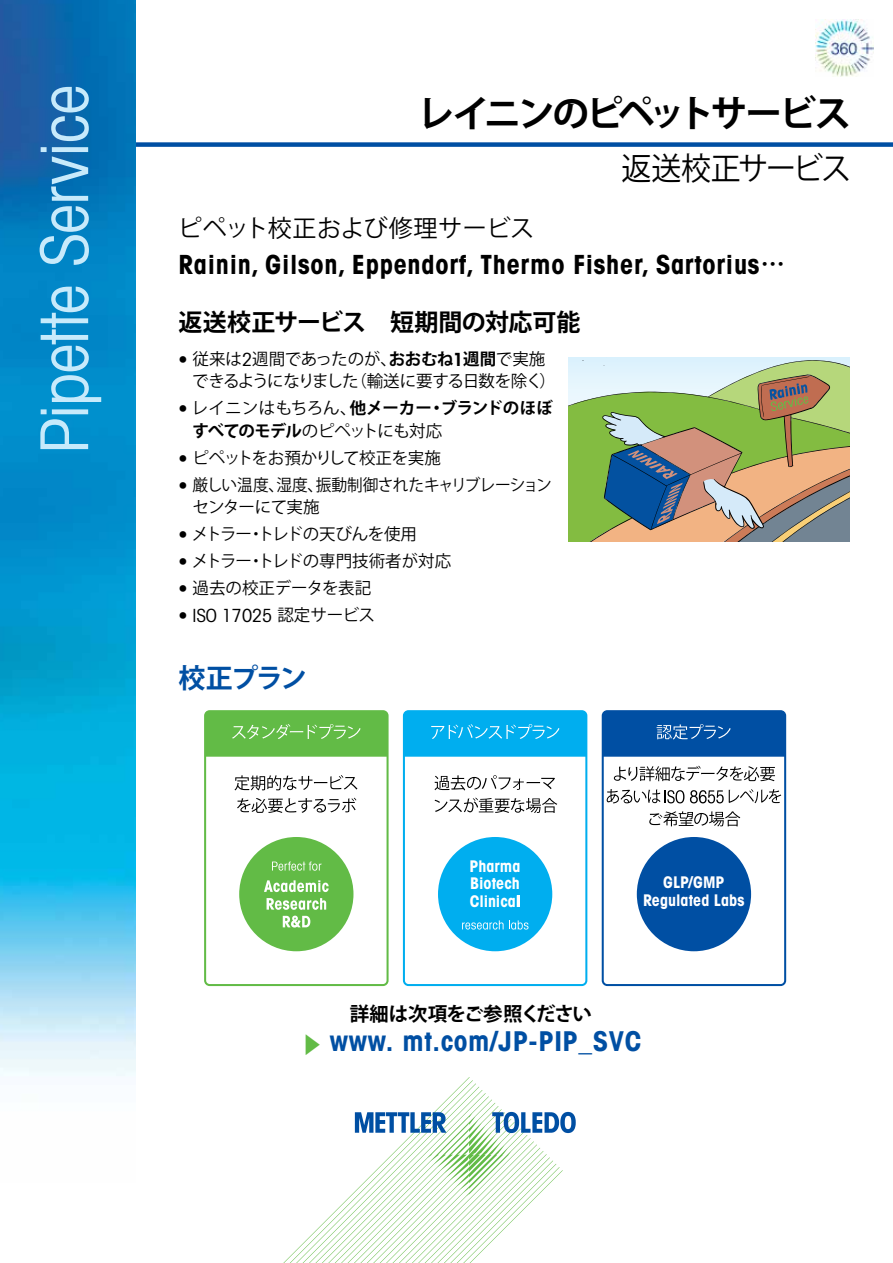
<style>
.page{position:relative;width:893px;height:1263px;background:#fff}
.page>*{position:absolute;margin:0;border:0;box-sizing:border-box;transform-origin:0 0}
.t1{font:condensed 66px "Avant Garde Com";letter-spacing:-.01em;color:#c7eafb}
.t2{font:700 36.75px "Koz Go Pro";letter-spacing:-.08em;color:#000}
.t3{font:31.5px "Koz Go Pro";letter-spacing:-.055em;color:#000;scale:.95 1}
.t4{font:700 condensed 27.45px "Avant Garde Com";letter-spacing:.025em;color:#004fa3}
.t5{font:700 27px "Koz Go Pro";letter-spacing:-.065em;color:#004fa3}
.t6{font:26.4px "Avant Gardefor MT Bd";letter-spacing:.025em;color:#000}
.t7{font:700 24px "Koz Go Pro";letter-spacing:-.015em;color:#000}
.t8{font:24px "Koz Go Pro";letter-spacing:.015em;color:#000}
.t9{font:700 19.5px "Koz Go Pro";letter-spacing:-.02em;color:#000}
.t10{font:18.15px "Avant Gardefor MT Bk";color:#000}
.t11{font:16.5px/22.5px "Koz Go Pro";letter-spacing:-.02em;color:#000}
.t12{font:700 16.5px/22.5px "Koz Go Pro";letter-spacing:-.005em;color:#000}
.t13{font:16.5px/22.5px "Koz Go Pro";letter-spacing:-.04em;color:#000;scale:.95 1}
.t14{font:16.5px "Koz Go Pro";color:#000}
.t15{font:16.05px/17.9px "Avant Gardefor MT Bd";color:#fff;text-align:justify}
.s1{font-family:"Koz Go Pro";font-weight:700;font-size:24px}
.s2{font-family:"Avant Gardefor MT Bk";font-size:18.15px}
.s3{font-weight:700}
.s4{font-family:"Avant Gardefor MT Bd";font-size:18.15px}
.s5{font-family:"Avant Gardefor MT Bk";font-weight:400;font-size:18.15px}
.s6{font-weight:400}
.s7{font-family:"Koz Go Pro";font-size:16.5px}
.s8{font-family:"Koz Go Pro";font-stretch:normal;font-size:21.9px;color:#62bb46}
</style>
<div class="page">
<svg style="left:283px;top:1077px;width:293px;height:186px"></svg>
<div style="left:110px;top:142px;width:783px;height:5px;background:#004fa3"></div>
<img style="left:0;top:0;width:136px;height:1076px">
<svg style="left:569px;top:358px;width:280px;height:184px;background:#a1ac81"></svg>
<img style="left:815px;top:20px;width:58px;height:57px">
<div style="left:204px;top:710px;width:185px;height:276px;border:2px solid #62bb46;border-radius:5px"></div>
<svg style="left:205px;top:711px;width:183px;height:46px;background:#68bd4d"></svg>
<svg style="left:234px;top:775px;width:123px;height:15px"></svg>
<svg style="left:237px;top:798px;width:119px;height:15px"></svg>
<div style="left:239px;top:837px;width:114px;height:114px;background:#62bb46;border-radius:50%"></div>
<svg style="left:272px;top:861px;width:50px;height:10px"></svg>
<svg style="left:264px;top:880px;width:65px;height:12px"></svg>
<svg style="left:267px;top:898px;width:59px;height:12px"></svg>
<svg style="left:283px;top:916px;width:27px;height:11px"></svg>
<div style="left:403px;top:710px;width:184px;height:276px;border:2px solid #00aeef;border-radius:5px"></div>
<svg style="left:404px;top:711px;width:183px;height:46px;background:#0ab1ef"></svg>
<svg style="left:435px;top:775px;width:120px;height:15px"></svg>
<svg style="left:435px;top:797px;width:122px;height:16px"></svg>
<div style="left:438px;top:837px;width:114px;height:114px;background:#00aeef;border-radius:50%"></div>
<svg style="left:462px;top:920px;width:66px;height:9px"></svg>
<svg style="left:517px;top:895px;width:2px;height:12px"></svg>
<div style="left:602px;top:710px;width:184px;height:276px;border:2px solid #004fa3;border-radius:5px"></div>
<svg style="left:602px;top:711px;width:183px;height:46px;background:#0955a6"></svg>
<svg style="left:614px;top:766px;width:161px;height:15px"></svg>
<svg style="left:607px;top:789px;width:77px;height:14px"></svg>
<svg style="left:690px;top:789px;width:91px;height:14px"></svg>
<svg style="left:649px;top:811px;width:91px;height:15px"></svg>
<div style="left:637px;top:837px;width:114px;height:114px;background:#004fa3;border-radius:50%"></div>
<h1 class="t1" style="left:24px;top:454px;width:370px;rotate:-90deg">Pipette Service</h1>
<h2 class="t2" style="left:417px;top:90px;width:435px">レイニンのピペットサービス</h2>
<h3 class="t3" style="left:622px;top:148px;width:243px">返送校正サービス</h3>
<h3 class="t8" style="left:178px;top:213px;width:357px">ピペット校正および修理サービス</h3>
<h3 class="t6" style="left:179px;top:248px;width:608px">Rainin, Gilson, Eppendorf, Thermo Fisher, Sartorius<span class="s1">…</span></h3>
<h3 class="t7" style="left:179px;top:307px;width:403px">返送校正サービス　短期間の対応可能</h3>
<p class="t11" style="left:192px;top:348px;width:365px;text-indent:-14px"><span class="s2">•</span> 従来は<span class="s2">2</span>週間であったのが、<span class="s3">おおむね</span><span class="s4">1</span><span class="s3">週間</span>で実施できるようになりました（輸送に要する日数を除く）</p>
<p class="t12" style="left:192px;top:398px;width:362px;text-indent:-14px"><span class="s5">•</span> <span class="s6">レイニンはもちろん、</span>他メーカー・ブランドのほぼすべてのモデル<span class="s6">のピペットにも対応</span></p>
<p class="t11" style="left:179px;top:447px;width:264px"><span class="s2">•</span> ピペットをお預かりして校正を実施</p>
<p class="t13" style="left:192px;top:474px;width:380px;text-indent:-14px"><span class="s2">•</span> 厳しい温度、湿度、振動制御されたキャリブレーションセンターにて実施</p>
<p class="t11" style="left:179px;top:523px;width:240px"><span class="s2">•</span> メトラー・トレドの天びんを使用</p>
<p class="t14" style="left:179px;top:550px;width:274px"><span class="s2">•</span> メトラー・トレドの専門技術者が対応</p>
<p class="t11" style="left:179px;top:577px;width:194px"><span class="s2">•</span> 過去の校正データを表記</p>
<p class="t10" style="left:179px;top:604px;width:198px">• ISO 17025 <span class="s7">認定サービス</span></p>
<h3 class="t5" style="left:179px;top:660px;width:130px">校正プラン</h3>
<p class="t15" style="left:469px;top:856px;width:52px">Pharma Biotech Clinical</p>
<p class="t9" style="left:350px;top:1001px;width:244px">詳細は次項をご参照ください</p>
<p class="t15" style="left:643px;top:873px;width:103px;text-align:center">GLP/GMP<br>Regulated Labs</p>
<h3 class="t4" style="left:300px;top:1024px;width:343px"><span class="s8">▶</span> www. mt.com/JP-PIP_SVC</h3>
</div>
